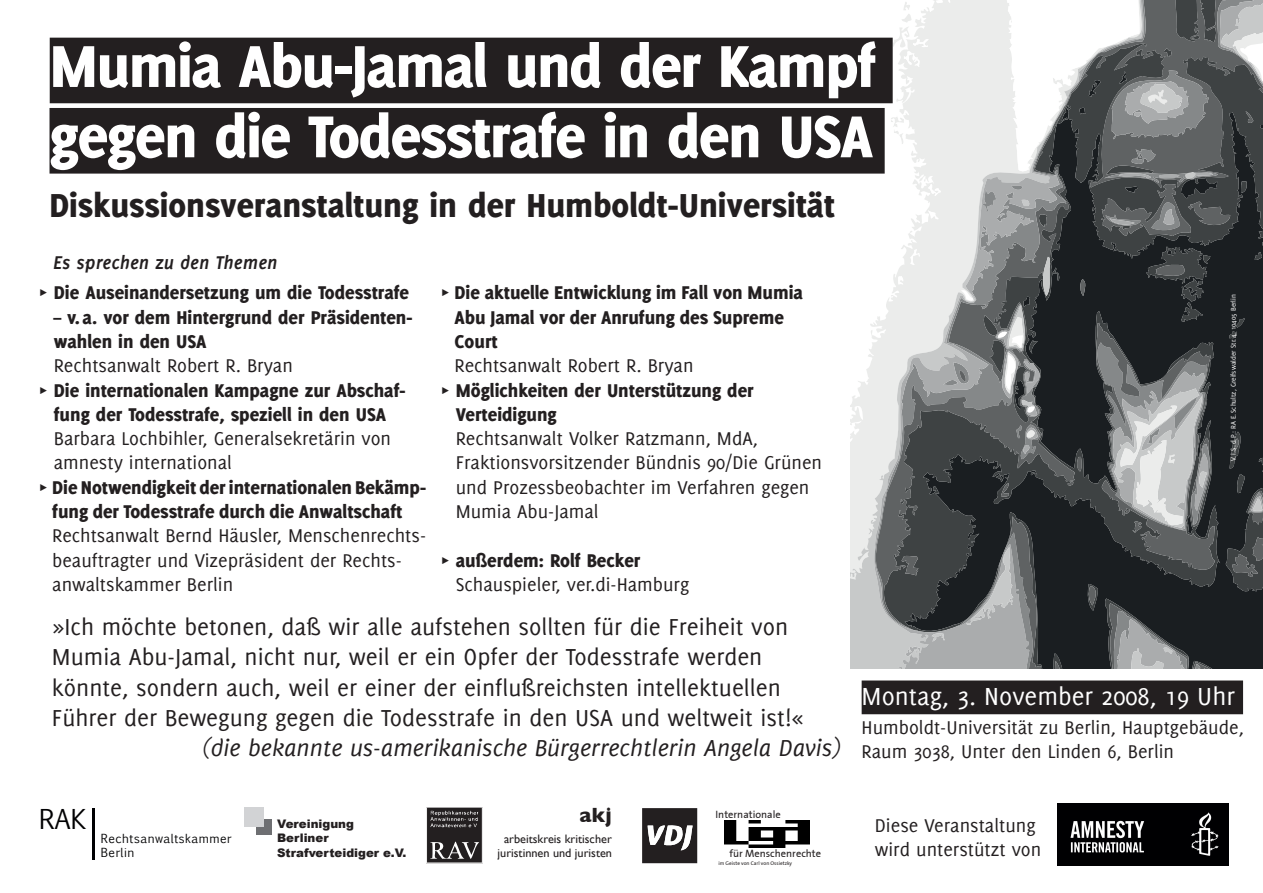
<style>
.page{position:relative;width:1263px;height:893px;background:#fff}
.page>*{position:absolute;margin:0;border:0;box-sizing:border-box;transform-origin:0 0}
.t1{font:800 64.65px/70.3px "Delicious";letter-spacing:-.02em;color:#fff}
.t2{font:800 36.38px "Delicious";color:#231f20}
.t3{font:27px "Delicious";color:#fff}
.t4{font:26.17px "Euphemia UCAS";color:#000002}
.t5{font:25.35px/30.4px "Delicious";color:#231f20}
.t6{font:italic 25.35px "Delicious";color:#231f20}
.t7{font:700 21px "Gill Sans";letter-spacing:.005em;color:#231f20}
.t8{font:20.25px/24.3px "Delicious";color:#231f20}
.t9{font:800 20.25px/24.3px "Delicious";color:#231f20}
.t10{font:italic 700 20.25px "Delicious";color:#231f20}
.t11{font:12.23px/14.7px "Gill Sans";color:#231f20;text-align:center}
.t12{font:12px/13.9px "Euphemia UCAS";letter-spacing:.04em;color:#000002}
.t13{font:900 11.77px/14.2px "Arial";color:#231f20}
.t14{font:10.5px "The Sans Plain";color:#231f20}
.t15{font:7.5px "Delicious";color:#fff}
.t16{font:5.25px "The Sans Plain";color:#231f20}
</style>
<div class="page">
<svg style="left:850px;top:0;width:413px;height:669px;background:#797c7d"></svg>
<div style="left:862px;top:680px;width:381px;height:34px;background:#231f20"></div>
<div style="left:50px;top:38px;width:843px;height:65px;background:#231f20"></div>
<div style="left:50px;top:108px;width:835px;height:66px;background:#231f20"></div>
<img style="left:724px;top:820px;width:86px;height:28px">
<svg style="left:642px;top:808px;width:55px;height:55px"></svg>
<div style="left:257px;top:820px;width:15px;height:15px;background:#6e6f72"></div>
<div style="left:244px;top:807px;width:20px;height:20px;background:#d2d3d5"></div>
<hr style="left:93px;top:808px;width:2px;height:52px;background:#000002">
<svg style="left:426px;top:807px;width:57px;height:57px;background:#4c4849"></svg>
<img style="left:1057px;top:804px;width:171px;height:62px">
<h1 class="t1" style="left:50px;top:30px;width:828px">Mumia Abu-Jamal und der Kampf gegen die Todesstrafe in den USA</h1>
<h2 class="t2" style="left:49px;top:184px;width:787px">Diskussionsveranstaltung in der Humboldt-Universität</h2>
<p class="t10" style="left:53px;top:251px;width:226px">Es sprechen zu den Themen</p>
<p class="t9" style="left:39px;top:280px;width:371px">π Die Auseinandersetzung um die Todesstrafe</p>
<p class="t9" style="left:54px;top:305px;width:360px">– v. a. vor dem Hintergrund der Präsidenten&shy;wahlen in den USA</p>
<p class="t8" style="left:54px;top:353px;width:240px">Rechtsanwalt Robert R. Bryan</p>
<p class="t9" style="left:39px;top:377px;width:368px;text-align:center">π Die internationalen Kampagne zur Abschaf&shy;fung der Todesstrafe, speziell in den USA</p>
<p class="t8" style="left:54px;top:426px;width:339px">Barbara Lochbihler, Generalsekretärin von amnesty international</p>
<p class="t9" style="left:39px;top:475px;width:387px;text-align:center">π Die Notwendigkeit der internationalen Bekämp&shy;fung der Todesstrafe durch die Anwaltschaft</p>
<p class="t8" style="left:52px;top:523px;width:375px">Rechtsanwalt Bernd Häusler, Menschenrechts&shy;beauftragter und Vizepräsident der Rechts&shy;anwaltskammer Berlin</p>
<p class="t9" style="left:455px;top:280px;width:350px;text-indent:-13px">π Die aktuelle Entwicklung im Fall von Mumia<br>Abu Jamal vor der Anrufung des Supreme<br>Court</p>
<p class="t8" style="left:455px;top:353px;width:240px">Rechtsanwalt Robert R. Bryan</p>
<p class="t9" style="left:456px;top:377px;width:299px;text-indent:-15px">π Möglichkeiten der Unterstützung der<br>Verteidigung</p>
<p class="t8" style="left:456px;top:426px;width:368px">Rechtsanwalt Volker Ratzmann, MdA, Fraktionsvorsitzender Bündnis 90/Die Grünen und Prozessbeobachter im Verfahren gegen Mumia Abu-Jamal</p>
<p class="t9" style="left:441px;top:548px;width:201px">π außerdem: Rolf Becker</p>
<p class="t8" style="left:456px;top:572px;width:235px">Schauspieler, ver.di-Hamburg</p>
<p class="t5" style="left:52px;top:611px;width:754px">»Ich möchte betonen, daß wir alle aufstehen sollten für die Freiheit von Mumia Abu-Jamal, nicht nur, weil er ein Opfer der Todesstrafe werden könnte, sondern auch, weil er einer der einflußreichsten intellektuellen Führer der Bewegung gegen die Todesstrafe in den USA und weltweit ist!«</p>
<p class="t6" style="left:202px;top:734px;width:640px">(die bekannte us-amerikanische Bürgerrechtlerin Angela Davis)</p>
<p class="t4" style="left:39px;top:801px;width:49px">RAK</p>
<p class="t7" style="left:580px;top:803px;width:34px">akj</p>
<p class="t13" style="left:277px;top:817px;width:131px">Vereinigung<br>Berliner<br>Strafverteidiger e.V.</p>
<p class="t12" style="left:101px;top:832px;width:132px">Rechtsanwaltskammer<br>Berlin</p>
<p class="t11" style="left:498px;top:831px;width:116px">arbeitskreis kritischer juristinnen und juristen</p>
<p class="t14" style="left:318px;top:844px;width:93px">für Menschenrechte</p>
<p class="t14" style="left:715px;top:806px;width:67px">Internationale</p>
<p class="t14" style="left:729px;top:845px;width:93px">für Menschenrechte</p>
<p class="t16" style="left:718px;top:858px;width:75px">im Geiste von Carl von Ossietzky</p>
<p class="t15" style="left:1229px;top:461px;width:169px;rotate:-90deg">V.i. S.d. P.: RA E. Schultz, Greifswalder Str. 4, 10405 Berlin</p>
<h3 class="t3" style="left:862px;top:681px;width:375px">Montag, 3. November 2008, 19 Uhr</h3>
<p class="t8" style="left:862px;top:715px;width:384px">Humboldt-Universität zu Berlin, Hauptgebäude,<br>Raum 3038, Unter den Linden 6, Berlin</p>
<p class="t7" style="left:991px;top:804px;width:34px">akj</p>
<p class="t8" style="left:875px;top:812px;width:168px">Diese Veranstaltung wird unterstützt von</p>
<p class="t11" style="left:909px;top:847px;width:116px">juristinnen und juristen</p>
</div>
